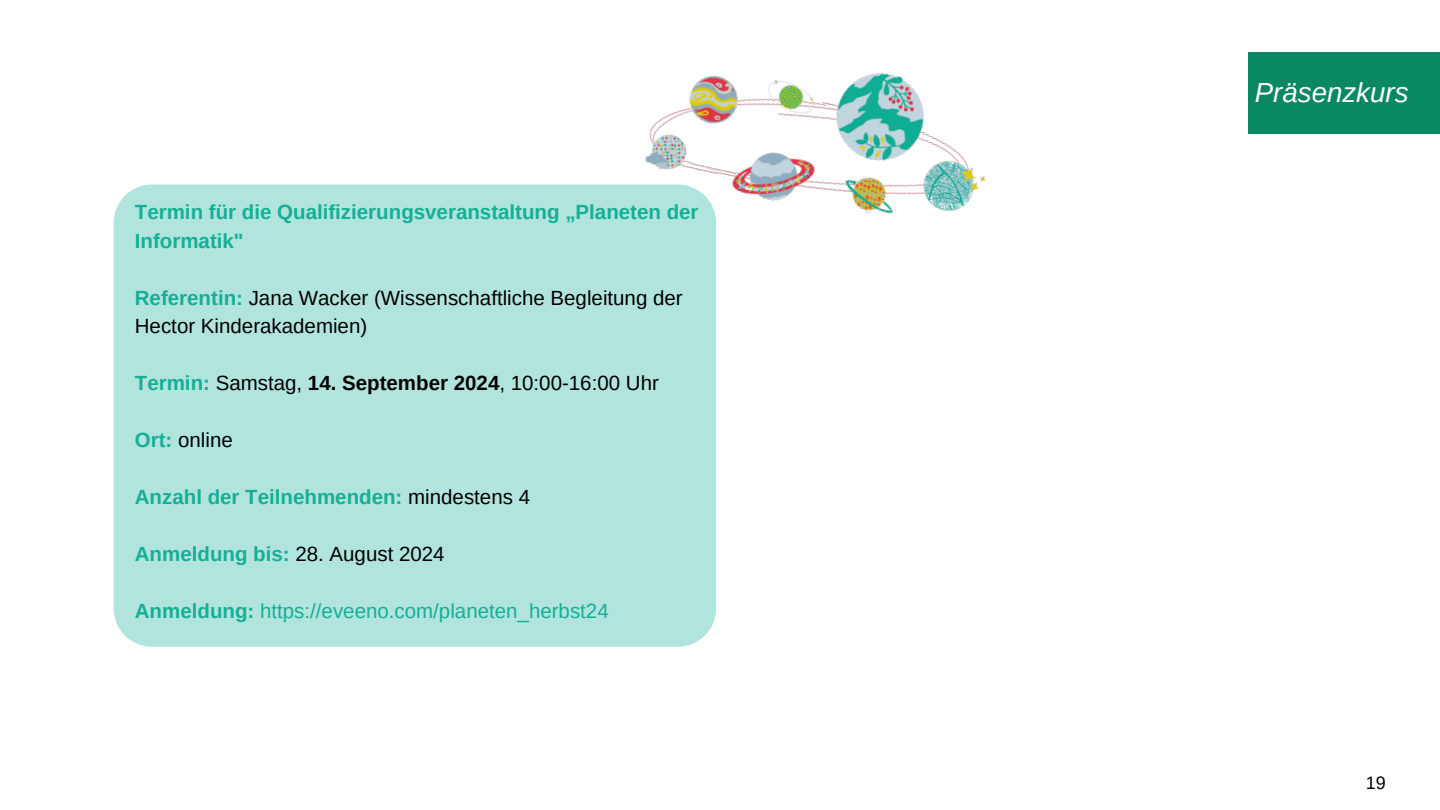
<style>
.page{position:relative;width:1440px;height:810px;background:#fff}
.page>*{position:absolute;margin:0;border:0;box-sizing:border-box;transform-origin:0 0}
.t1{font:italic 27.7px "Arimo";color:#fff}
.t2{font:20.5px/28.5px "Arimo";color:#000}
.t3{font:700 20.5px/28.5px "Arimo";color:#14af97}
.t4{font:20.5px "Arimo";color:#14af97}
.t5{font:18px "Arimo";color:#000}
.s1{font-weight:700;color:#14af97}
.s2{font-weight:700}
.s3{font-weight:400;color:#000}
</style>
<div class="page">
<div style="left:1249px;top:52px;width:191px;height:82px;background:#0a8763"></div>
<img style="left:645px;top:73px;width:341px;height:141px">
<div style="left:114px;top:184px;width:602px;height:463px;background:#b1e4dc"></div>
<p class="t3" style="left:135px;top:198px;width:565px">Termin für die Qualifizierungsveranstaltung „Planeten der<br>Informatik"</p>
<p class="t2" style="left:135px;top:283px;width:549px"><span class="s1">Referentin:</span> Jana Wacker (Wissenschaftliche Begleitung der<br>Hector Kinderakademien)</p>
<p class="t2" style="left:135px;top:369px;width:526px"><span class="s1">Termin:</span> Samstag, <span class="s2">14. September 2024</span>, 10:00-16:00 Uhr</p>
<p class="t2" style="left:135px;top:426px;width:99px"><span class="s1">Ort:</span> online</p>
<p class="t3" style="left:135px;top:483px;width:397px">Anzahl der Teilnehmenden: <span class="s3">mindestens 4</span></p>
<h2 class="t3" style="left:135px;top:540px;width:311px">Anmeldung bis: <span class="s3">28. August 2024</span></h2>
<p class="t4" style="left:135px;top:599px;width:475px"><span class="s2">Anmeldung:</span> https://eveeno.com/planeten_herbst24</p>
<h3 class="t1" style="left:1255px;top:77px;width:155px">Präsenzkurs</h3>
<h1 class="t5" style="left:1366px;top:773px;width:22px">19</h1>
</div>
